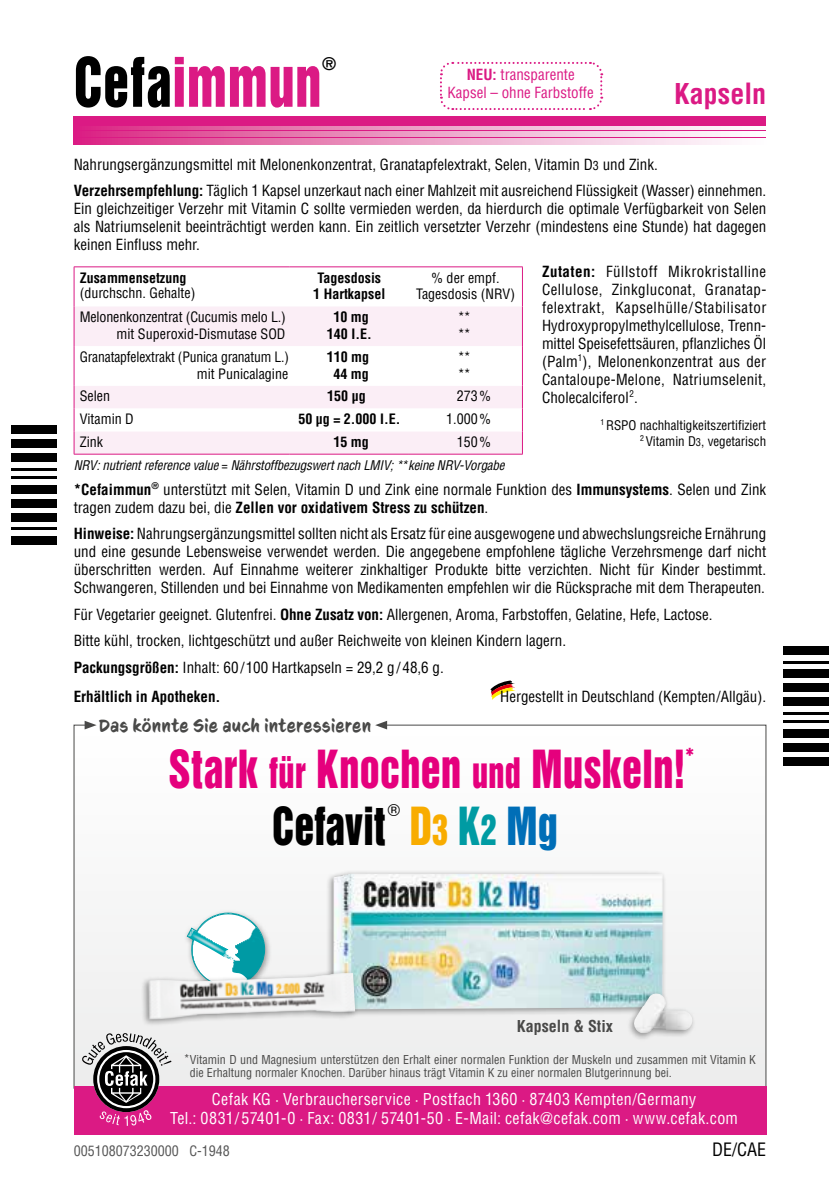
<style>
.page{position:relative;width:840px;height:1191px;background:#fff}
.page>*{position:absolute;margin:0;border:0;box-sizing:border-box;transform-origin:0 0}
.t1{font:62.4px "Helvetica Inserat LT Pro";letter-spacing:.01em;color:#db1a84;scale:.83 1}
.t2{font:48px "Helvetica Inserat LT Pro";letter-spacing:.01em;color:#e5007d;scale:.83 1}
.t3{font:48px "Helvetica Inserat LT Pro";color:#000;scale:.83 1}
.t4{font:48px "Helvetica Inserat LT Pro";color:#006eb7;scale:.83 1}
.t5{font:700 condensed 28px "Helvetica LT Pro";color:#db1a84}
.t6{font:18px "CC Sign Language";letter-spacing:.045em;color:#494948}
.t7{font:condensed 18px "Helvetica LT Pro";color:#000}
.t8{font:700 condensed 17px "Helvetica LT Pro";color:#000}
.t9{font:16.6px "Helvetica";color:#000}
.t10{font:condensed 16px/19.2px "Helvetica LT Pro";letter-spacing:.02em;color:#fff;text-align:center}
.t11{font:700 condensed 16px "Helvetica LT Pro";color:#494948}
.t12{font:condensed 15px/18px "Helvetica LT Pro";color:#000}
.t13{font:condensed 15px/18px "Helvetica LT Pro";color:#db1a84;text-align:center}
.t14{font:700 condensed 15px "Helvetica LT Pro";color:#000}
.t15{font:condensed 14px/16.8px "Helvetica LT Pro";color:#000;text-align:right}
.t16{font:700 condensed 14px/16.8px "Helvetica LT Pro";color:#000;text-align:center}
.t17{font:condensed 14px "Helvetica LT Pro";color:#565656}
.t18{font:italic condensed 13px "Helvetica LT Pro";letter-spacing:-.015em;color:#000}
.t19{font:condensed 13px/15.6px "Helvetica LT Pro";color:#000;text-align:right}
.t20{font:condensed 12px/13px "Helvetica LT Pro";color:#494948}
.s1{color:#000}
.s2{font-weight:700}
.s3{font-size:12px}
.s4{font-size:10.4px}
.s5{font-size:38.4px}
.s6{color:#f8ac00}
.s7{font-size:38.4px;color:#f8ac00}
.s8{color:#009ba3}
.s9{font-size:38.4px;color:#009ba3}
</style>
<div class="page">
<svg style="left:73px;top:724px;width:693px;height:364px"></svg>
<svg style="left:85px;top:721px;width:11px;height:8px"></svg>
<svg style="left:375px;top:721px;width:12px;height:8px"></svg>
<div style="left:11px;top:425px;width:46px;height:9px;background:#000"></div>
<div style="left:11px;top:439px;width:46px;height:9px;background:#000"></div>
<div style="left:11px;top:454px;width:46px;height:8px;background:#000"></div>
<hr style="left:11px;top:468px;width:46px;height:3px;background:#000">
<hr style="left:11px;top:476px;width:46px;height:3px;background:#000">
<div style="left:11px;top:485px;width:46px;height:8px;background:#000"></div>
<div style="left:11px;top:499px;width:46px;height:8px;background:#000"></div>
<div style="left:11px;top:513px;width:46px;height:9px;background:#000"></div>
<hr style="left:11px;top:527px;width:46px;height:3px;background:#000">
<div style="left:11px;top:536px;width:46px;height:8px;background:#000"></div>
<div style="left:782px;top:757px;width:46px;height:8px;background:#000"></div>
<div style="left:782px;top:743px;width:46px;height:8px;background:#000"></div>
<div style="left:782px;top:729px;width:46px;height:8px;background:#000"></div>
<hr style="left:782px;top:720px;width:46px;height:3px;background:#000">
<hr style="left:782px;top:711px;width:46px;height:3px;background:#000">
<div style="left:782px;top:697px;width:46px;height:9px;background:#000"></div>
<div style="left:782px;top:683px;width:46px;height:9px;background:#000"></div>
<div style="left:782px;top:669px;width:46px;height:8px;background:#000"></div>
<hr style="left:782px;top:660px;width:46px;height:3px;background:#000">
<div style="left:782px;top:646px;width:46px;height:9px;background:#000"></div>
<svg style="left:75px;top:267px;width:447px;height:1px"></svg>
<div style="left:75px;top:306px;width:447px;height:40px;background:#fbeef6"></div>
<hr style="left:74px;top:267px;width:1px;height:39px;background:#db1a84">
<hr style="left:74px;top:266px;width:215px;height:1px;background:#db1a84">
<hr style="left:289px;top:266px;width:119px;height:1px;background:#db1a84">
<hr style="left:408px;top:266px;width:114px;height:1px;background:#db1a84">
<hr style="left:522px;top:267px;width:1px;height:39px;background:#db1a84">
<hr style="left:74px;top:306px;width:1px;height:40px;background:#db1a84">
<hr style="left:522px;top:306px;width:1px;height:40px;background:#db1a84">
<hr style="left:74px;top:454px;width:215px;height:1px;background:#db1a84">
<hr style="left:289px;top:454px;width:119px;height:1px;background:#db1a84">
<svg style="left:74px;top:346px;width:449px;height:108px"></svg>
<hr style="left:408px;top:454px;width:114px;height:1px;background:#db1a84">
<svg style="left:490px;top:680px;width:25px;height:20px"></svg>
<div style="left:74px;top:1086px;width:691px;height:48px;background:#db1a84"></div>
<svg style="left:74px;top:116px;width:691px;height:23px;background:#df3a94"></svg>
<svg style="left:74px;top:139px;width:655px;height:6px;background:#eb95c1"></svg>
<svg style="left:74px;top:132px;width:691px;height:4px;background:#ec9ac4"></svg>
<svg style="left:74px;top:126px;width:691px;height:3px;background:#ec9ac4"></svg>
<div style="left:325px;top:870px;width:341px;height:147px;background:#000;opacity:.4"></div>
<img style="left:333px;top:873px;width:329px;height:136px">
<div style="left:626px;top:989px;width:70px;height:52px;background:#000;opacity:.4"></div>
<img style="left:632px;top:993px;width:60px;height:40px">
<div style="left:183px;top:909px;width:89px;height:85px;background:#000;opacity:.4"></div>
<svg style="left:187px;top:913px;width:77px;height:56px"></svg>
<div style="left:140px;top:969px;width:218px;height:58px;background:#000;opacity:.4"></div>
<img style="left:148px;top:972px;width:207px;height:47px">
<svg style="left:81px;top:1032px;width:90px;height:93px"></svg>
<svg style="left:440px;top:61px;width:163px;height:49px"></svg>
<h1 class="t1" style="left:74px;top:45px;width:299px"><span class="s1">Cefa</span>immun</h1>
<p class="t8" style="left:322px;top:52px;width:16px">®</p>
<p class="t13" style="left:447px;top:66px;width:148px"><span class="s2">NEU:</span> transparente<br>Kapsel – ohne Farbstoffe</p>
<h3 class="t5" style="left:674px;top:75px;width:93px">Kapseln</h3>
<p class="t12" style="left:74px;top:151px;width:693px;line-height:26.6px">Nahrungsergänzungsmittel mit Melonenkonzentrat, Granatapfelextrakt, Selen, Vitamin D<span class="s3">3</span> und Zink.<br><span class="s2">Verzehrsempfehlung:</span> Täglich 1 Kapsel unzerkaut nach einer Mahlzeit mit ausreichend Flüssigkeit (Wasser) einnehmen.</p>
<p class="t12" style="left:74px;top:199px;width:693px;text-align:justify">Ein gleichzeitiger Verzehr mit Vitamin C sollte vermieden werden, da hierdurch die optimale Verfügbarkeit von Selen als Natriumselenit beeinträchtigt werden kann. Ein zeitlich versetzter Verzehr (mindestens eine Stunde) hat dagegen keinen Einfluss mehr.</p>
<p class="t16" style="left:80px;top:269px;width:108px">Zusammensetzung</p>
<p class="t15" style="left:80px;top:284px;width:117px">(durchschn. Gehalte)</p>
<p class="t16" style="left:313px;top:269px;width:73px">Tagesdosis<br>1 Hartkapsel</p>
<p class="t15" style="left:416px;top:269px;width:100px;text-align:center">% der empf.<br>Tagesdosis (NRV)</p>
<p class="t15" style="left:80px;top:309px;width:207px">Melonenkonzentrat (Cucumis melo L.) mit Superoxid-Dismutase SOD</p>
<p class="t16" style="left:327px;top:308px;width:46px">10 mg<br>140 I.E.</p>
<p class="t15" style="left:457px;top:309px;width:14px;text-align:left">** **</p>
<p class="t15" style="left:80px;top:348px;width:211px">Granatapfelextrakt (Punica granatum L.) mit Punicalagine</p>
<p class="t16" style="left:326px;top:348px;width:44px">110 mg<br>44 mg</p>
<p class="t15" style="left:457px;top:348px;width:14px;text-align:left">** **</p>
<p class="t15" style="left:80px;top:388px;width:32px">Selen</p>
<p class="t16" style="left:327px;top:387px;width:40px">150 µg</p>
<p class="t15" style="left:456px;top:388px;width:36px">273%</p>
<p class="t15" style="left:80px;top:411px;width:56px">Vitamin D</p>
<p class="t16" style="left:298px;top:410px;width:103px">50 µg = 2.000 I.E.</p>
<p class="t15" style="left:446px;top:411px;width:46px">1.000%</p>
<p class="t15" style="left:80px;top:433px;width:25px">Zink</p>
<p class="t16" style="left:333px;top:433px;width:37px">15 mg</p>
<p class="t15" style="left:456px;top:433px;width:36px">150%</p>
<p class="t18" style="left:74px;top:457px;width:432px">NRV: nutrient reference value = Nährstoffbezugswert nach LMIV; **keine NRV-Vorgabe</p>
<p class="t12" style="left:541px;top:263px;width:226px;text-align:justify"><span class="s2">Zutaten:</span> Füllstoff Mikrokristalline Cellulose, Zinkgluconat, Granatap&shy;felextrakt, Kapselhülle/Stabilisator Hydroxypropylmethylcellulose, Trenn&shy;mittel Speisefettsäuren, pflanzliches Öl (Palm<sup>1</sup>), Melonenkonzentrat aus der Cantaloupe-Melone, Natriumselenit, Cholecalciferol<sup>2</sup>.</p>
<p class="t19" style="left:600px;top:418px;width:167px"><sup>1</sup> RSPO nachhaltigkeitszertifiziert<br><sup>2</sup> Vitamin D<span class="s4">3</span>, vegetarisch</p>
<p class="t12" style="left:74px;top:480px;width:693px"><span class="s2">*Cefaimmun</span><sup>®</sup> unterstützt mit Selen, Vitamin D und Zink eine normale Funktion des <span class="s2">Immunsystems</span>. Selen und Zink tragen zudem dazu bei, die <span class="s2">Zellen vor oxidativem Stress zu schützen</span>.</p>
<p class="t12" style="left:74px;top:524px;width:693px;text-align:justify"><span class="s2">Hinweise:</span> Nahrungsergänzungsmittel sollten nicht als Ersatz für eine ausgewogene und abwechslungsreiche Ernährung und eine gesunde Lebensweise verwendet werden. Die angegebene empfohlene tägliche Verzehrsmenge darf nicht überschritten werden. Auf Einnahme weiterer zinkhaltiger Produkte bitte verzichten. Nicht für Kinder bestimmt.<br>Schwangeren, Stillenden und bei Einnahme von Medikamenten empfehlen wir die Rücksprache mit dem Therapeuten.</p>
<p class="t12" style="left:74px;top:601px;width:640px;line-height:26.6px">Für Vegetarier geeignet. Glutenfrei. <span class="s2">Ohne Zusatz von:</span> Allergenen, Aroma, Farbstoffen, Gelatine, Hefe, Lactose.<br>Bitte kühl, trocken, lichtgeschützt und außer Reichweite von kleinen Kindern lagern.<br><span class="s2">Packungsgrößen:</span> Inhalt: 60 /100 Hartkapseln = 29,2 g /48,6 g.</p>
<p class="t14" style="left:74px;top:686px;width:148px">Erhältlich in Apotheken.</p>
<p class="t12" style="left:500px;top:687px;width:267px">Hergestellt in Deutschland (Kempten/Allgäu).</p>
<p class="t6" style="left:99px;top:715px;width:273px">Das könnte Sie auch interessieren</p>
<h2 class="t2" style="left:168px;top:740px;width:634px">Stark <span class="s5">für</span> Knochen <span class="s5">und</span> Muskeln!<sup>*</sup></h2>
<h2 class="t3" style="left:272px;top:798px;width:138px">Cefavit</h2>
<p class="t9" style="left:387px;top:797px;width:14px">®</p>
<h2 class="t4" style="left:410px;top:798px;width:179px"><span class="s6">D</span><span class="s7">3</span> <span class="s8">K</span><span class="s9">2</span> Mg</h2>
<p class="t11" style="left:516px;top:1015px;width:98px">Kapseln &amp; Stix</p>
<p class="t20" style="left:190px;top:1052px;width:567px;text-indent:-6px">*Vitamin D und Magnesium unterstützen den Erhalt einer normalen Funktion der Muskeln und zusammen mit Vitamin K die Erhaltung normaler Knochen. Darüber hinaus trägt Vitamin K zu einer normalen Blutgerinnung bei.</p>
<p class="t10" style="left:170px;top:1089px;width:569px">Cefak KG · Verbraucherservice · Postfach 1360 · 87403 Kempten/Germany<br>Tel.: 0831/57401-0 · Fax: 0831/ 57401-50 · E-Mail: cefak@cefak.com · www.cefak.com</p>
<p class="t17" style="left:74px;top:1141px;width:157px">005108073230000 C-1948</p>
<p class="t7" style="left:711px;top:1137px;width:56px">DE/CAE</p>
</div>
